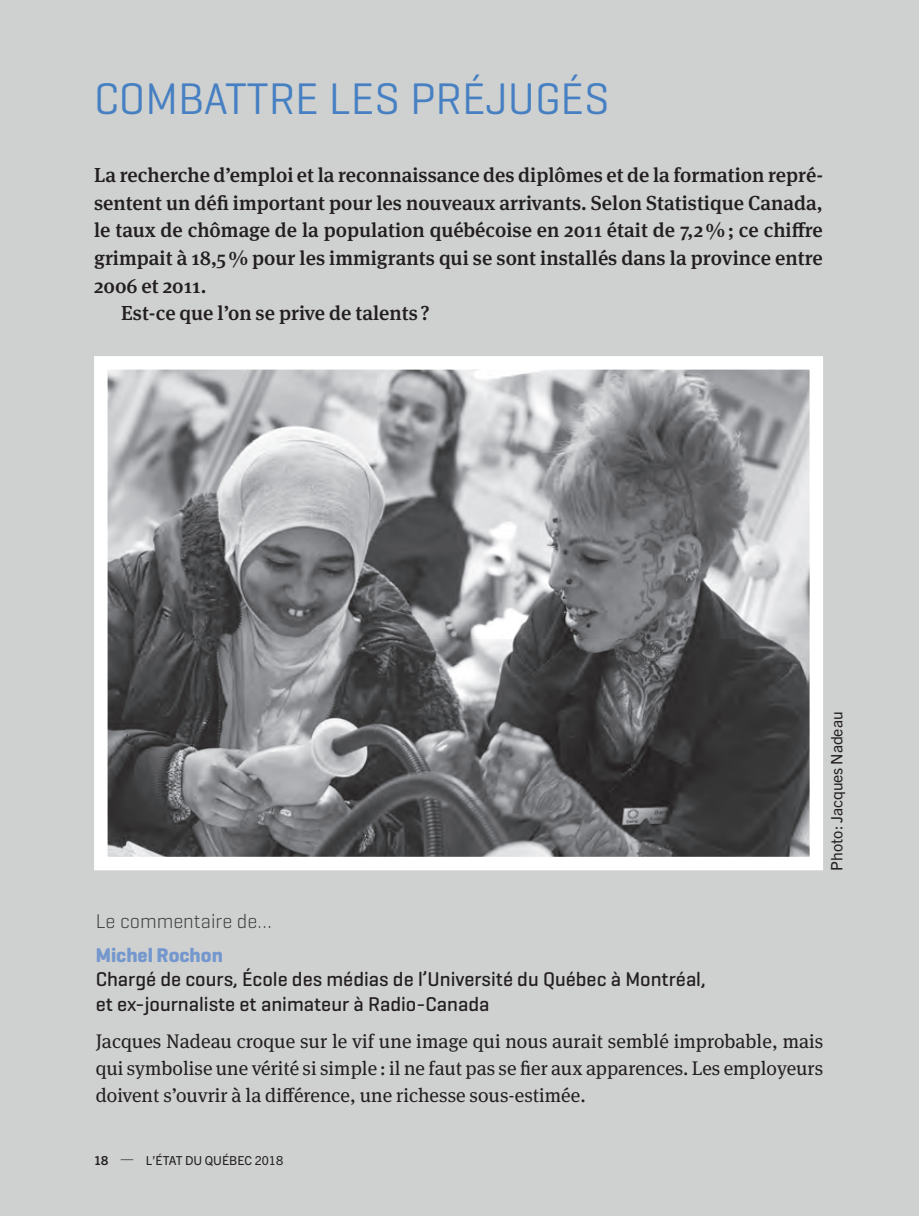
<style>
.page{position:relative;width:919px;height:1216px;background:#cfd1d0}
.page>*{position:absolute;margin:0;border:0;box-sizing:border-box;transform-origin:0 0}
.t1{font:45px "Geogrotesque";color:#4680c2}
.t2{font:500 20.25px "Meta Serif OT";color:#231f20}
.t3{font:500 20.25px/24.3px "Geogrotesque";color:#231f20}
.t4{font:300 20.25px "Geogrotesque";color:#3e3e3f}
.t5{font:700 20.25px "Geogrotesque";color:#7497ce}
.t6{font:19.8px/27px "Meta Serif OT";color:#231f20;text-align:justify}
.t7{font:15.75px "Trade Gothic Next LT Pro";letter-spacing:-.005em;color:#231f20}
.t8{font:12.38px "Trade Gothic Next LT Pro";color:#231f20}
.s1{font-weight:700}
</style>
<div class="page">
<img style="left:109px;top:371px;width:699px;height:484px">
<div style="left:94px;top:356px;width:729px;height:514px;border:14px solid #fff"></div>
<h1 class="t1" style="left:94px;top:70px;width:517px">COMBATTRE LES PRÉJUGÉS</h1>
<p class="t2" style="left:94px;top:163px;width:731px">La recherche d’emploi et la reconnaissance des diplômes et de la formation repré-</p>
<p class="t2" style="left:94px;top:190px;width:730px">sentent un défi important pour les nouveaux arrivants. Selon Statistique Canada,</p>
<p class="t2" style="left:94px;top:218px;width:730px">le taux de chômage de la population québécoise en 2011 était de 7,2 % ; ce chiffre</p>
<p class="t2" style="left:94px;top:246px;width:730px">grimpait à 18,5 % pour les immigrants qui se sont installés dans la province entre</p>
<p class="t2" style="left:94px;top:273px;width:114px">2006 et 2011.</p>
<p class="t2" style="left:121px;top:301px;width:310px">Est-ce que l’on se prive de talents ?</p>
<p class="t7" style="left:826px;top:871px;width:160px;rotate:-90deg">Photo: Jacques Nadeau</p>
<p class="t4" style="left:96px;top:908px;width:178px">Le commentaire de…</p>
<p class="t5" style="left:96px;top:943px;width:129px">Michel Rochon</p>
<p class="t3" style="left:96px;top:967px;width:612px">Chargé de cours, École des médias de l’Université du Québec à Montréal, et ex-journaliste et animateur à Radio-Canada</p>
<p class="t6" style="left:96px;top:1028px;width:729px">Jacques Nadeau croque sur le vif une image qui nous aurait semblé improbable, mais qui symbolise une vérité si simple : il ne faut pas se fier aux apparences. Les employeurs doivent s’ouvrir à la différence, une richesse sous-estimée.</p>
<p class="t8" style="left:94px;top:1151px;width:191px"><span class="s1">18</span> — L’ÉTAT DU QUÉBEC 2018</p>
</div>
